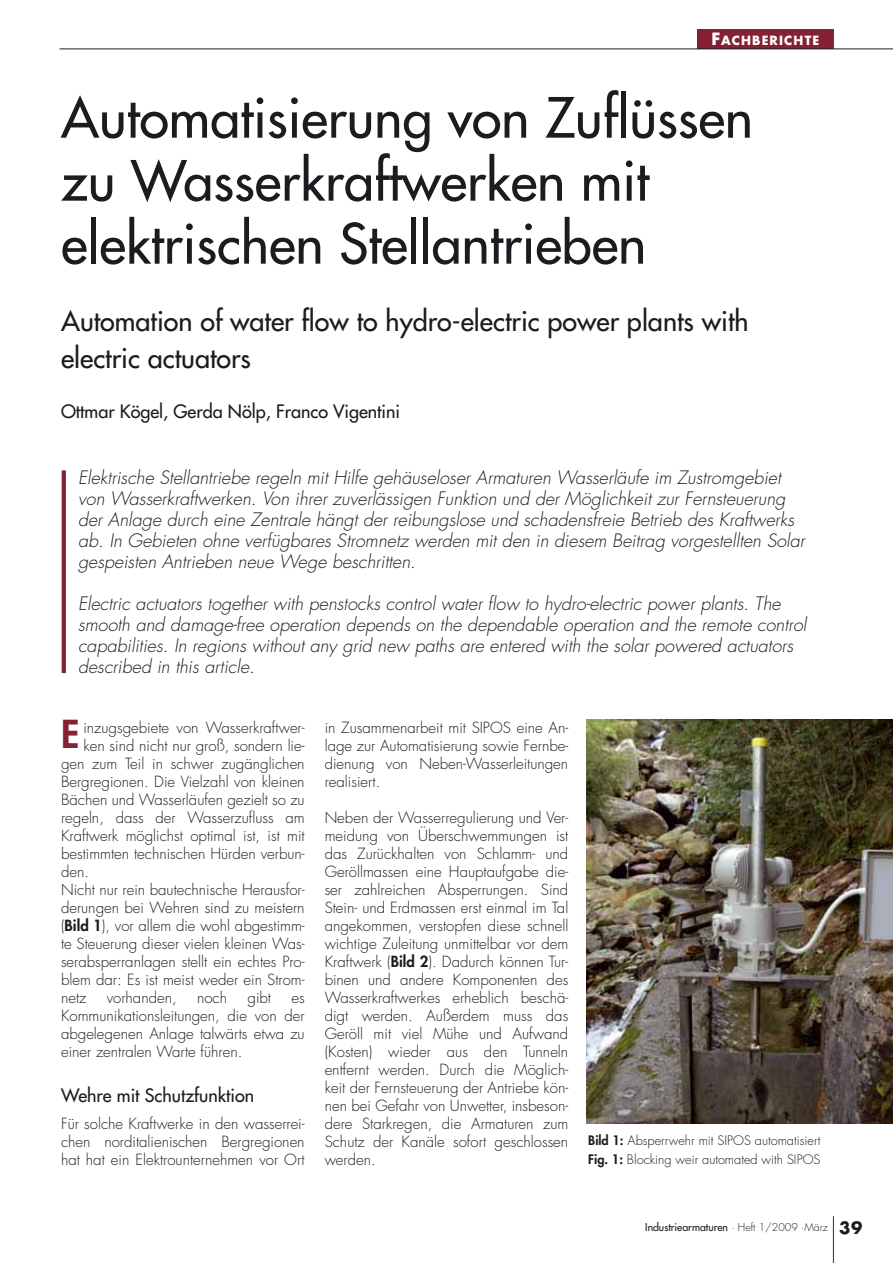
<style>
.page{position:relative;width:893px;height:1263px;background:#fff}
.page>*{position:absolute;margin:0;border:0;box-sizing:border-box;transform-origin:0 0}
.t1{font:54px/63px "Futura";color:#1b1c20}
.t2{font:800 37.5px "Futura";color:#842133}
.t3{font:27px/36.8px "Futura";color:#1b1c20}
.t4{font:italic 300 18px/21px "Futura";color:#1b1c20}
.t5{font:18px "Futura";color:#1b1c20}
.t6{font:300 15px/18px "Futura";color:#1b1c20;text-align:justify}
.t7{font:300 12.75px/19.2px "Futura";color:#1b1c20}
.t8{font:700 12.3px "Futura";letter-spacing:.09em;color:#fff}
.t9{font:10.5px "Futura";color:#1b1c20}
.s1{font-size:16.5px}
.s2{font-weight:800}
.s3{font-weight:300}
.s4{font-weight:700;font-size:16.5px}
</style>
<div class="page">
<hr style="left:833px;top:1216px;width:1px;height:47px;background:#842133">
<div style="left:697px;top:30px;width:136px;height:19px;background:#842133"></div>
<hr style="left:60px;top:49px;width:833px;height:1px;background:#1b1c20">
<svg style="left:62px;top:470px;width:4px;height:203px"></svg>
<img style="left:587px;top:719px;width:306px;height:404px">
<p class="t8" style="left:712px;top:35px;width:109px"><span class="s1">F</span>ACHBERICHTE</p>
<h1 class="t1" style="left:61px;top:90px;width:693px">Automatisierung von Zuflüssen zu Wasserkraftwerken mit elektrischen Stellantrieben</h1>
<h3 class="t3" style="left:61px;top:304px;width:689px">Automation of water flow to hydro-electric power plants with electric actuators</h3>
<p class="t5" style="left:61px;top:403px;width:341px">Ottmar Kögel, Gerda Nölp, Franco Vigentini</p>
<p class="t4" style="left:78px;top:468px;width:731px">Elektrische Stellantriebe regeln mit Hilfe gehäuseloser Armaturen Wasserläufe im Zustromgebiet von Wasserkraftwerken. Von ihrer zuverlässigen Funktion und der Möglichkeit zur Fernsteuerung der Anlage durch eine Zentrale hängt der reibungslose und schadensfreie Betrieb des Kraftwerks ab. In Gebieten ohne verfügbares Stromnetz werden mit den in diesem Beitrag vorgestellten Solar gespeisten Antrieben neue Wege beschritten.</p>
<p class="t4" style="left:78px;top:594px;width:733px">Electric actuators together with penstocks control water flow to hydro-electric power plants. The smooth and damage-free operation depends on the dependable operation and the remote control capabilities. In regions without any grid new paths are entered with the solar powered actuators described in this article.</p>
<h2 class="t2" style="left:61px;top:716px;width:20px">E</h2>
<p class="t6" style="left:83px;top:720px;width:223px">inzugsgebiete von Wasserkraftwer-</p>
<p class="t6" style="left:83px;top:738px;width:223px">ken sind nicht nur groß, sondern lie-</p>
<p class="t6" style="left:61px;top:756px;width:245px">gen zum Teil in schwer zugänglichen</p>
<p class="t6" style="left:61px;top:774px;width:245px">Bergregionen. Die Vielzahl von kleinen</p>
<p class="t6" style="left:61px;top:792px;width:245px">Bächen und Wasserläufen gezielt so zu</p>
<p class="t6" style="left:61px;top:810px;width:245px">regeln, dass der Wasserzufluss am</p>
<p class="t6" style="left:61px;top:828px;width:245px">Kraftwerk möglichst optimal ist, ist mit</p>
<p class="t6" style="left:61px;top:846px;width:245px">bestimmten technischen Hürden verbun-</p>
<p class="t6" style="left:61px;top:864px;width:30px">den.</p>
<p class="t6" style="left:61px;top:882px;width:245px">Nicht nur rein bautechnische Herausfor-</p>
<p class="t6" style="left:61px;top:900px;width:245px">derungen bei Wehren sind zu meistern</p>
<p class="t6" style="left:61px;top:918px;width:245px">(<span class="s2">Bild 1</span>), vor allem die wohl abgestimm-</p>
<p class="t6" style="left:61px;top:936px;width:245px">te Steuerung dieser vielen kleinen Was-</p>
<p class="t6" style="left:61px;top:954px;width:245px">serabsperranlagen stellt ein echtes Pro-</p>
<p class="t6" style="left:61px;top:972px;width:245px">blem dar: Es ist meist weder ein Strom-</p>
<p class="t6" style="left:61px;top:990px;width:27px">netz</p>
<p class="t6" style="left:107px;top:990px;width:72px">vorhanden,</p>
<p class="t6" style="left:197px;top:990px;width:32px">noch</p>
<p class="t6" style="left:247px;top:990px;width:25px">gibt</p>
<p class="t6" style="left:61px;top:990px;width:245px;text-indent:230px">es Kommunikationsleitungen, die von der abgelegenen Anlage talwärts etwa zu einer zentralen Warte führen.</p>
<p class="t5" style="left:61px;top:1087px;width:195px">Wehre mit Schutzfunktion</p>
<p class="t6" style="left:61px;top:1116px;width:245px">Für solche Kraftwerke in den wasserrei&shy;chen norditalienischen Bergregionen hat hat ein Elektrounternehmen vor Ort</p>
<p class="t6" style="left:325px;top:720px;width:245px">in Zusammenarbeit mit SIPOS eine An&shy;lage zur Automatisierung sowie Fernbe&shy;dienung von Neben-Wasserleitungen realisiert.</p>
<p class="t6" style="left:325px;top:810px;width:245px">Neben der Wasserregulierung und Ver&shy;meidung von Überschwemmungen ist das Zurückhalten von Schlamm- und Geröllmassen eine Hauptaufgabe die&shy;ser zahlreichen Absperrungen. Sind Stein- und Erdmassen erst einmal im Tal angekommen, verstopfen diese schnell wichtige Zuleitung unmittelbar vor dem Kraftwerk (<span class="s2">Bild 2</span>). Dadurch können Tur&shy;binen und andere Komponenten des Wasserkraftwerkes erheblich beschä&shy;digt werden. Außerdem muss das Geröll mit viel Mühe und Aufwand (Kosten) wieder aus den Tunneln entfernt werden. Durch die Möglich&shy;keit der Fernsteuerung der Antriebe kön&shy;nen bei Gefahr von Unwetter, insbeson&shy;dere Starkregen, die Armaturen zum Schutz der Kanäle sofort geschlossen werden.</p>
<p class="t7" style="left:588px;top:1131px;width:234px"><span class="s2">Bild 1:</span> Absperrwehr mit SIPOS automatisiert<br><span class="s2">Fig. 1:</span> Blocking weir automated with SIPOS</p>
<p class="t9" style="left:645px;top:1222px;width:219px">Industriearmaturen <span class="s3">· Heft 1/2009 ·März</span> <span class="s4">39</span></p>
</div>
